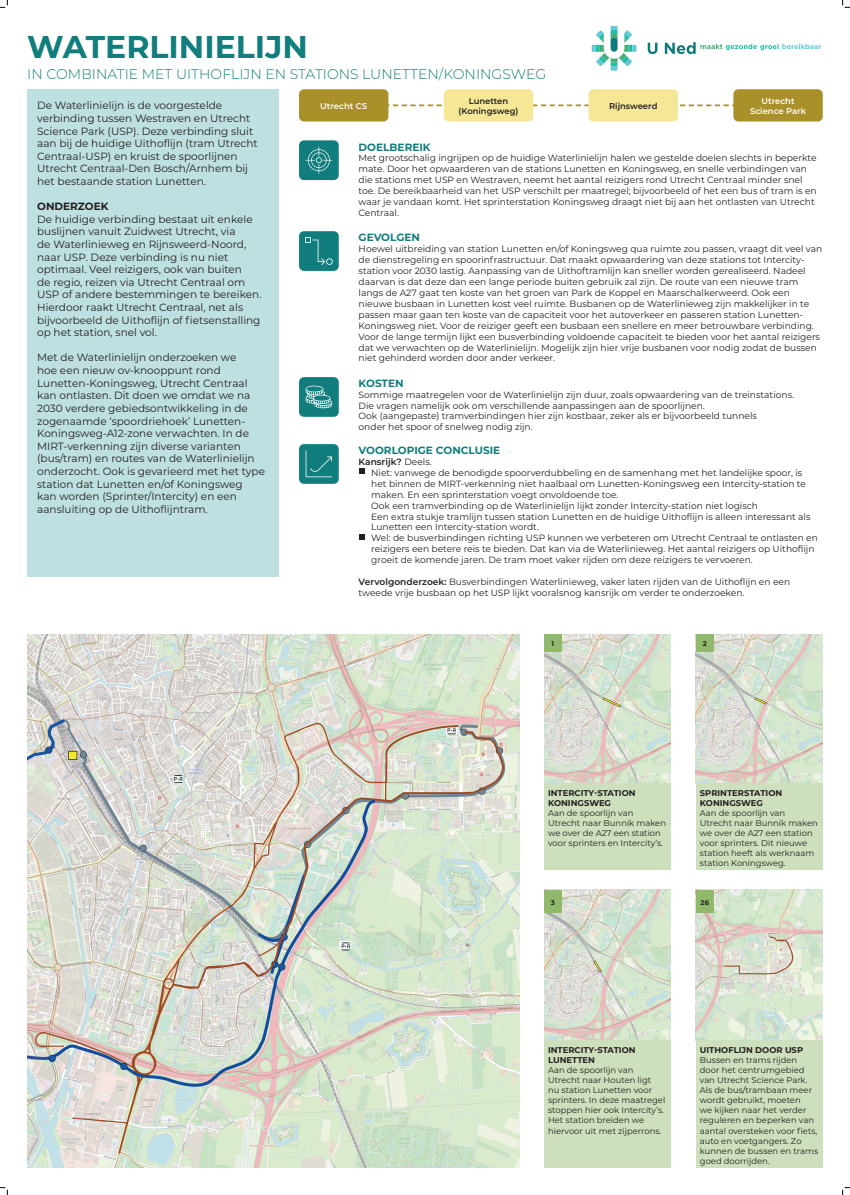
<style>
.page{position:relative;width:850px;height:1195px;background:#fff}
.page>*{position:absolute;margin:0;border:0;box-sizing:border-box;transform-origin:0 0}
.t1{font:700 31.5px "Montserrat";color:#117d7c}
.t2{font:300 14px "Montserrat";color:#117d7c}
.t3{font:10.5px/12.6px "Montserrat";color:#231f20}
.t4{font:700 10.5px "Montserrat";color:#117d7c}
.t5{font:700 10.5px "Montserrat";color:#231f20}
.t6{font:9.1px/10.9px "Montserrat";color:#231f20}
.t7{font:8.4px/10.1px "Montserrat";color:#231f20}
.t8{font:700 8.4px/10.1px "Montserrat";color:#231f20}
.t9{font:600 8.4px/10.1px "Montserrat";color:#231f20;text-align:center}
.t10{font:600 8.4px/10.1px "Montserrat";color:#fff;text-align:center}
.t11{font:700 6.86px "Montserrat";color:#231f20}
.s1{font-weight:600}
</style>
<div class="page">
<img style="left:27px;top:634px;width:492px;height:533px">
<svg style="left:591px;top:26px;width:45px;height:45px"></svg>
<svg style="left:647px;top:43px;width:10px;height:11px"></svg>
<svg style="left:664px;top:42px;width:156px;height:12px"></svg>
<svg style="left:388px;top:104px;width:345px;height:2px"></svg>
<div style="left:27px;top:89px;width:252px;height:488px;background:#bee0e0"></div>
<div style="left:299px;top:89px;width:89px;height:32px;background:#aa9029;border-radius:5px"></div>
<div style="left:733px;top:89px;width:89px;height:32px;background:#aa9029;border-radius:5px"></div>
<div style="left:443px;top:89px;width:90px;height:32px;background:#f5e796;border-radius:5px"></div>
<div style="left:588px;top:89px;width:89px;height:32px;background:#f5e796;border-radius:5px"></div>
<div style="left:299px;top:231px;width:39px;height:40px;background:#117d7c;border-radius:5px"></div>
<svg style="left:305px;top:237px;width:27px;height:28px"></svg>
<div style="left:299px;top:444px;width:39px;height:40px;background:#117d7c;border-radius:5px"></div>
<svg style="left:305px;top:450px;width:27px;height:27px"></svg>
<div style="left:299px;top:140px;width:39px;height:40px;background:#117d7c;border-radius:5px"></div>
<svg style="left:305px;top:147px;width:27px;height:26px"></svg>
<div style="left:299px;top:377px;width:39px;height:40px;background:#117d7c;border-radius:5px"></div>
<svg style="left:305px;top:385px;width:27px;height:23px"></svg>
<svg style="left:359px;top:468px;width:5px;height:6px"></svg>
<svg style="left:359px;top:534px;width:5px;height:6px"></svg>
<img style="left:544px;top:634px;width:126px;height:149px">
<img style="left:695px;top:634px;width:127px;height:149px">
<img style="left:544px;top:889px;width:126px;height:151px">
<img style="left:695px;top:889px;width:127px;height:151px">
<div style="left:544px;top:783px;width:126px;height:87px;background:#cddfbc"></div>
<div style="left:544px;top:1040px;width:126px;height:127px;background:#cddfbc"></div>
<div style="left:695px;top:783px;width:127px;height:87px;background:#cddfbc"></div>
<div style="left:695px;top:1040px;width:127px;height:127px;background:#cddfbc"></div>
<div style="left:544px;top:634px;width:17px;height:18px;background:#91b96c"></div>
<div style="left:544px;top:889px;width:17px;height:23px;background:#91b96c"></div>
<div style="left:695px;top:634px;width:18px;height:18px;background:#91b96c"></div>
<div style="left:695px;top:889px;width:18px;height:23px;background:#91b96c"></div>
<svg style="left:0;top:0;width:8px;height:8px"></svg>
<svg style="left:0;top:1187px;width:8px;height:7px"></svg>
<svg style="left:842px;top:0;width:7px;height:8px"></svg>
<svg style="left:842px;top:1187px;width:7px;height:7px"></svg>
<h1 class="t1" style="left:27px;top:24px;width:282px">WATERLINIELIJN</h1>
<h2 class="t2" style="left:27px;top:64px;width:520px">IN COMBINATIE MET UITHOFLIJN EN STATIONS LUNETTEN/KONINGSWEG</h2>
<p class="t3" style="left:37px;top:99px;width:222px">De Waterlinielijn is de voorgestelde verbinding tussen Westraven en Utrecht Science Park (USP). Deze verbinding sluit aan bij de huidige Uithoflijn (tram Utrecht Centraal-USP) en kruist de spoorlijnen Utrecht Centraal-Den Bosch/Arnhem bij het bestaande station Lunetten.</p>
<p class="t5" style="left:37px;top:199px;width:73px">ONDERZOEK</p>
<p class="t3" style="left:37px;top:212px;width:226px">De huidige verbinding bestaat uit enkele buslijnen vanuit Zuidwest Utrecht, via<br>de Waterlinieweg en Rijnsweerd-Noord, naar USP. Deze verbinding is nu niet optimaal. Veel reizigers, ook van buiten<br>de regio, reizen via Utrecht Centraal om USP of andere bestemmingen te bereiken.<br>Hierdoor raakt Utrecht Centraal, net als bijvoorbeeld de Uithoflijn of fietsenstalling op het station, snel vol.</p>
<p class="t3" style="left:37px;top:351px;width:229px">Met de Waterlinielijn onderzoeken we<br>hoe een nieuw ov-knooppunt rond Lunetten-Koningsweg, Utrecht Centraal kan ontlasten. Dit doen we omdat we na 2030 verdere gebiedsontwikkeling in de zogenaamde ‘spoordriehoek’ Lunetten-Koningsweg-A12-zone verwachten. In de MIRT-verkenning zijn diverse varianten (bus/tram) en routes van de Waterlinielijn onderzocht. Ook is gevarieerd met het type station dat Lunetten en/of Koningsweg<br>kan worden (Sprinter/Intercity) en een aansluiting op de Uithoflijntram.</p>
<p class="t10" style="left:320px;top:101px;width:48px">Utrecht CS</p>
<p class="t10" style="left:749px;top:96px;width:57px">Utrecht<br>Science Park</p>
<p class="t9" style="left:458px;top:96px;width:61px">Lunetten (Koningsweg)</p>
<p class="t9" style="left:608px;top:101px;width:50px">Rijnsweerd</p>
<p class="t4" style="left:358px;top:139px;width:73px">DOELBEREIK</p>
<p class="t6" style="left:358px;top:152px;width:459px">Met grootschalig ingrijpen op de huidige Waterlinielijn halen we gestelde doelen slechts in beperkte mate. Door het opwaarderen van de stations Lunetten en Koningsweg, en snelle verbindingen van die stations met USP en Westraven, neemt het aantal reizigers rond Utrecht Centraal minder snel toe. De bereikbaarheid van het USP verschilt per maatregel; bijvoorbeeld of het een bus of tram is en waar je vandaan komt. Het sprinterstation Koningsweg draagt niet bij aan het ontlasten van Utrecht Centraal.</p>
<p class="t4" style="left:358px;top:230px;width:63px">GEVOLGEN</p>
<p class="t6" style="left:358px;top:243px;width:465px">Hoewel uitbreiding van station Lunetten en/of Koningsweg qua ruimte zou passen, vraagt dit veel van de dienstregeling en spoorinfrastructuur. Dat maakt opwaardering van deze stations tot Intercity&shy;station voor 2030 lastig. Aanpassing van de Uithoftramlijn kan sneller worden gerealiseerd. Nadeel daarvan is dat deze dan een lange periode buiten gebruik zal zijn. De route van een nieuwe tram langs de A27 gaat ten koste van het groen van Park de Koppel en Maarschalkerweerd. Ook een nieuwe busbaan in Lunetten kost veel ruimte. Busbanen op de Waterlinieweg zijn makkelijker in te passen maar gaan ten koste van de capaciteit voor het autoverkeer en passeren station Lunetten-Koningsweg niet. Voor de reiziger geeft een busbaan een snellere en meer betrouwbare verbinding.<br>Voor de lange termijn lijkt een busverbinding voldoende capaciteit te bieden voor het aantal reizigers dat we verwachten op de Waterlinielijn. Mogelijk zijn hier vrije busbanen voor nodig zodat de bussen niet gehinderd worden door ander verkeer.</p>
<p class="t4" style="left:358px;top:375px;width:46px">KOSTEN</p>
<p class="t6" style="left:358px;top:388px;width:436px">Sommige maatregelen voor de Waterlinielijn zijn duur, zoals opwaardering van de treinstations.<br>Die vragen namelijk ook om verschillende aanpassingen aan de spoorlijnen.<br>Ook (aangepaste) tramverbindingen hier zijn kostbaar, zeker als er bijvoorbeeld tunnels<br>onder het spoor of snelweg nodig zijn.</p>
<p class="t4" style="left:358px;top:442px;width:143px">VOORLOPIGE CONCLUSIE</p>
<p class="t6" style="left:371px;top:456px;width:448px;text-indent:-13px"><span class="s1">Kansrijk?</span> Deels.<br>Niet: vanwege de benodigde spoorverdubbeling en de samenhang met het landelijke spoor, is het binnen de MIRT-verkenning niet haalbaal om Lunetten-Koningsweg een Intercity-station te maken. En een sprinterstation voegt onvoldoende toe.<br>Ook een tramverbinding op de Waterlinielijn lijkt zonder Intercity-station niet logisch<br>Een extra stukje tramlijn tussen station Lunetten en de huidige Uithoflijn is alleen interessant als Lunetten een Intercity-station wordt.<br>Wel: de busverbindingen richting USP kunnen we verbeteren om Utrecht Centraal te ontlasten en reizigers een betere reis te bieden. Dat kan via de Waterlinieweg. Het aantal reizigers op Uithoflijn groeit de komende jaren. De tram moet vaker rijden om deze reizigers te vervoeren.</p>
<p class="t6" style="left:358px;top:576px;width:433px"><span class="s1">Vervolgonderzoek:</span> Busverbindingen Waterlinieweg, vaker laten rijden van de Uithoflijn en een tweede vrije busbaan op het USP lijkt vooralsnog kansrijk om verder te onderzoeken.</p>
<p class="t11" style="left:551px;top:639px;width:4px">1</p>
<p class="t11" style="left:702px;top:639px;width:6px">2</p>
<p class="t8" style="left:547px;top:787px;width:89px">INTERCITY-STATION<br>KONINGSWEG</p>
<p class="t7" style="left:547px;top:807px;width:119px">Aan de spoorlijn van<br>Utrecht naar Bunnik maken we over de A27 een station voor sprinters en Intercity’s.</p>
<p class="t11" style="left:550px;top:897px;width:6px">3</p>
<p class="t8" style="left:699px;top:787px;width:84px">SPRINTERSTATION<br>KONINGSWEG</p>
<p class="t7" style="left:699px;top:807px;width:119px">Aan de spoorlijn van<br>Utrecht naar Bunnik maken we over de A27 een station voor sprinters. Dit nieuwe station heeft als werknaam station Koningsweg.</p>
<p class="t11" style="left:700px;top:897px;width:10px">26</p>
<p class="t8" style="left:547px;top:1044px;width:89px">INTERCITY-STATION<br>LUNETTEN</p>
<p class="t7" style="left:547px;top:1064px;width:119px">Aan de spoorlijn van<br>Utrecht naar Houten ligt<br>nu station Lunetten voor sprinters. In deze maatregel stoppen hier ook Intercity’s.<br>Het station breiden we hiervoor uit met zijperrons.</p>
<p class="t8" style="left:699px;top:1044px;width:105px">UITHOFLIJN DOOR USP</p>
<p class="t7" style="left:699px;top:1054px;width:120px">Bussen en trams rijden door het centrumgebied van Utrecht Science Park.<br>Als de bus/trambaan meer wordt gebruikt, moeten<br>we kijken naar het verder reguleren en beperken van aantal oversteken voor fiets, auto en voetgangers. Zo kunnen de bussen en trams goed doorrijden.</p>
</div>
